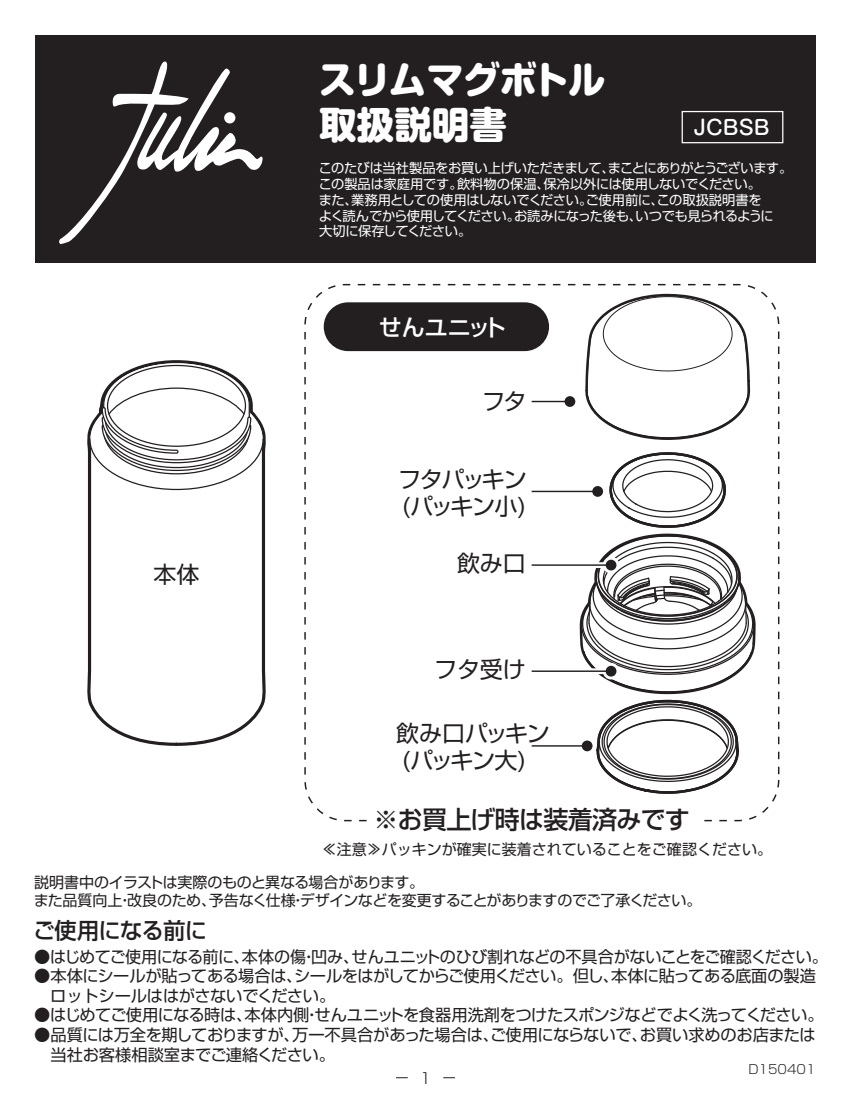
<style>
.page{position:relative;width:851px;height:1099px;background:#fff}
.page>*{position:absolute;margin:0;border:0;box-sizing:border-box;transform-origin:0 0}
.t1{font:800 37.5px/45px "Shin M Go Pro";letter-spacing:-.01em;color:#fff}
.t2{font:500 25px "Shin Go Pro";letter-spacing:-.03em;color:#231f20}
.t3{font:23px/27.5px "Shin Go Pro";letter-spacing:-.05em;color:#231f20}
.t4{font:500 23px "Shin Go Pro";letter-spacing:-.01em;color:#fff}
.t5{font:500 22.5px "Shin Go Pro";letter-spacing:-.035em;color:#231f20}
.t6{font:500 20px "Shin M Go Pro";color:#fff}
.t7{font:16.25px/19.5px "Shin Go Pro";letter-spacing:-.03em;color:#231f20}
.t8{font:15px/18px "Shin Go Pro";letter-spacing:-.01em;color:#231f20}
.t9{font:300 15px "Shin Go Pro";color:#231f20}
.t10{font:13.25px/16px "Shin Go Pro";letter-spacing:-.03em;color:#fff}
.t11{font:300 12.5px "Shin Go Pro";color:#231f20}
</style>
<div class="page">
<svg style="left:89px;top:360px;width:177px;height:386px"></svg>
<div style="left:323px;top:302px;width:226px;height:49px;background:#231f20;border-radius:24px"></div>
<svg style="left:579px;top:453px;width:177px;height:340px"></svg>
<svg style="left:531px;top:400px;width:30px;height:3px"></svg>
<div style="left:561px;top:393px;width:17px;height:17px;border:6px solid #fff;border-radius:50%"></div>
<hr style="left:531px;top:401px;width:39px;height:1px;background:#231f20">
<div style="left:564px;top:396px;width:11px;height:11px;background:#231f20;border-radius:50%"></div>
<svg style="left:531px;top:488px;width:58px;height:6px"></svg>
<div style="left:589px;top:483px;width:17px;height:16px;border:6px solid #fff;border-radius:50%"></div>
<hr style="left:531px;top:490px;width:66px;height:2px;background:#231f20">
<div style="left:592px;top:486px;width:11px;height:11px;background:#231f20;border-radius:50%"></div>
<div style="left:531px;top:562px;width:80px;height:6px;background:#fff"></div>
<div style="left:602px;top:557px;width:17px;height:16px;border:6px solid #fff;border-radius:50%"></div>
<hr style="left:531px;top:564px;width:80px;height:2px;background:#231f20">
<div style="left:605px;top:559px;width:11px;height:11px;background:#231f20;border-radius:50%"></div>
<div style="left:531px;top:668px;width:80px;height:6px;background:#fff"></div>
<div style="left:602px;top:663px;width:17px;height:16px;border:6px solid #fff;border-radius:50%"></div>
<hr style="left:531px;top:670px;width:80px;height:2px;background:#231f20">
<div style="left:605px;top:665px;width:11px;height:11px;background:#231f20;border-radius:50%"></div>
<svg style="left:531px;top:746px;width:47px;height:1px"></svg>
<div style="left:578px;top:737px;width:17px;height:17px;border:6px solid #fff;border-radius:50%"></div>
<hr style="left:531px;top:745px;width:56px;height:1px;background:#231f20">
<div style="left:581px;top:740px;width:11px;height:11px;background:#231f20;border-radius:50%"></div>
<svg style="left:443px;top:1077px;width:12px;height:1px"></svg>
<div style="left:35px;top:35px;width:780px;height:228px;background:#231f20"></div>
<div style="left:681px;top:111px;width:102px;height:32px;border:1px solid #fff"></div>
<svg style="left:59px;top:61px;width:204px;height:183px"></svg>
<div style="left:224px;top:112px;width:11px;height:11px;background:#fff;border-radius:50%"></div>
<svg style="left:585px;top:293px;width:166px;height:147px"></svg>
<h1 class="t1" style="left:319px;top:53px;width:288px">スリムマグボトル取扱説明書</h1>
<p class="t6" style="left:693px;top:111px;width:77px">JCBSB</p>
<p class="t10" style="left:318px;top:158px;width:475px">このたびは当社製品をお買い上げいただきまして、まことにありがとうございます。この製品は家庭用です。飲料物の保温、保冷以外には使用しないでください。<br>また、業務用としての使用はしないでください。ご使用前に、この取扱説明書を<br>よく読んでから使用してください。お読みになった後も、いつでも見られるように<br>大切に保存してください。</p>
<h3 class="t4" style="left:379px;top:308px;width:129px">せんユニット</h3>
<h3 class="t3" style="left:153px;top:558px;width:47px">本体</h3>
<h3 class="t3" style="left:482px;top:385px;width:46px">フタ</h3>
<h3 class="t3" style="left:398px;top:462px;width:130px">フタパッキン(パッキン小)</h3>
<h3 class="t3" style="left:457px;top:546px;width:70px">飲み口</h3>
<h3 class="t3" style="left:434px;top:652px;width:93px">フタ受け</h3>
<h3 class="t3" style="left:396px;top:716px;width:155px">飲み口パッキン(パッキン大)</h3>
<h2 class="t2" style="left:373px;top:799px;width:318px">※お買上げ時は装着済みです</h2>
<p class="t8" style="left:322px;top:838px;width:452px">≪注意≫パッキンが確実に装着されていることをご確認ください。</p>
<p class="t8" style="left:34px;top:871px;width:669px">説明書中のイラストは実際のものと異なる場合があります。<br>また品質向上・改良のため、予告なく仕様・デザインなどを変更することがありますのでご了承ください。</p>
<h3 class="t5" style="left:33px;top:912px;width:176px">ご使用になる前に</h3>
<p class="t7" style="left:34px;top:945px;width:795px">●はじめてご使用になる前に、本体の傷・凹み、せんユニットのひび割れなどの不具合がないことをご確認ください。</p>
<p class="t7" style="left:34px;top:964px;width:783px">●本体にシールが貼ってある場合は、シールをはがしてからご使用ください。但し、本体に貼ってある底面の製造　ロットシールははがさないでください。</p>
<p class="t7" style="left:34px;top:1003px;width:790px">●はじめてご使用になる時は、本体内側・せんユニットを食器用洗剤をつけたスポンジなどでよく洗ってください。</p>
<p class="t7" style="left:34px;top:1023px;width:783px">●品質には万全を期しておりますが、万一不具合があった場合は、ご使用にならないで、お買い求めのお店または　当社お客様相談室までご連絡ください。</p>
<p class="t9" style="left:420px;top:1066px;width:13px">1</p>
<p class="t11" style="left:748px;top:1059px;width:69px">D150401</p>
</div>
